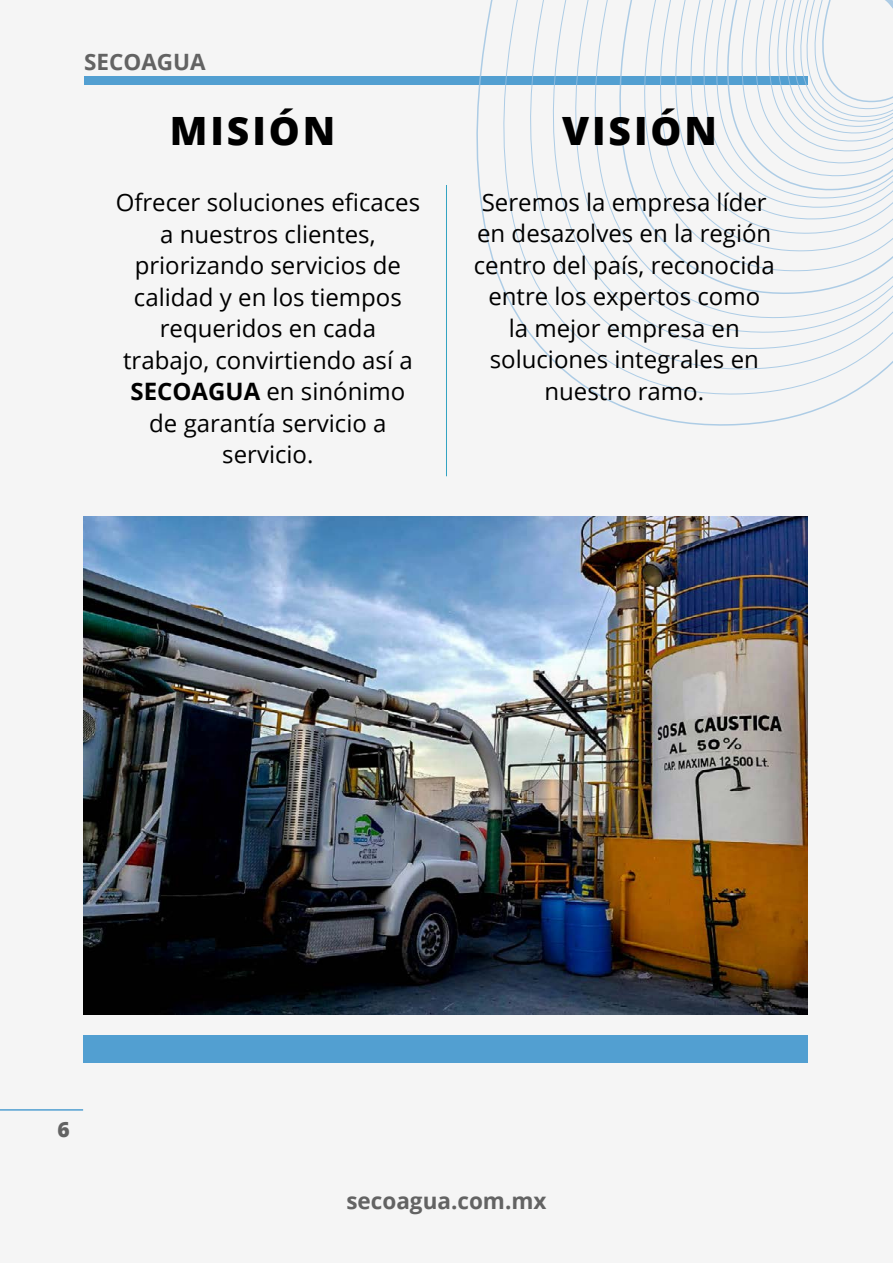
<style>
.page{position:relative;width:893px;height:1263px;background:#f5f5f5}
.page>*{position:absolute;margin:0;border:0;box-sizing:border-box;transform-origin:0 0}
.t1{font:800 39px "Open Sans";letter-spacing:.075em;color:#000}
.t2{font:24px/31.5px "Open Sans";color:#000;text-align:center}
.t3{font:700 22.5px "Open Sans";color:#636363}
.t4{font:800 21px "Open Sans";color:#636363}
.s1{font-weight:700}
</style>
<div class="page">
<hr style="left:0;top:1109px;width:83px;height:2px;background:#529fd1">
<div style="left:84px;top:77px;width:724px;height:8px;background:#529fd1"></div>
<svg style="left:476px;top:0;width:417px;height:426px"></svg>
<hr style="left:446px;top:185px;width:1px;height:291px;background:#33a3c2">
<img style="left:83px;top:517px;width:725px;height:497px">
<div style="left:83px;top:1035px;width:725px;height:28px;background:#529fd1"></div>
<p class="t3" style="left:84px;top:45px;width:123px">SECOAGUA</p>
<h1 class="t1" style="left:170px;top:101px;width:167px">MISIÓN</h1>
<h1 class="t1" style="left:562px;top:101px;width:156px">VISIÓN</h1>
<p class="t2" style="left:116px;top:186px;width:306px">Ofrecer soluciones eficaces a nuestros clientes, priorizando servicios de calidad y en los tiempos requeridos en cada trabajo, convirtiendo así a<br><span class="s1">SECOAGUA</span> en sinónimo de garantía servicio a servicio.</p>
<p class="t2" style="left:474px;top:186px;width:302px">Seremos la empresa líder en desazolves en la región centro del país, reconocida entre los expertos como<br>la mejor empresa en soluciones integrales en nuestro ramo.</p>
<p class="t4" style="left:57px;top:1113px;width:14px">6</p>
<p class="t3" style="left:346px;top:1185px;width:202px">secoagua.com.mx</p>
</div>
